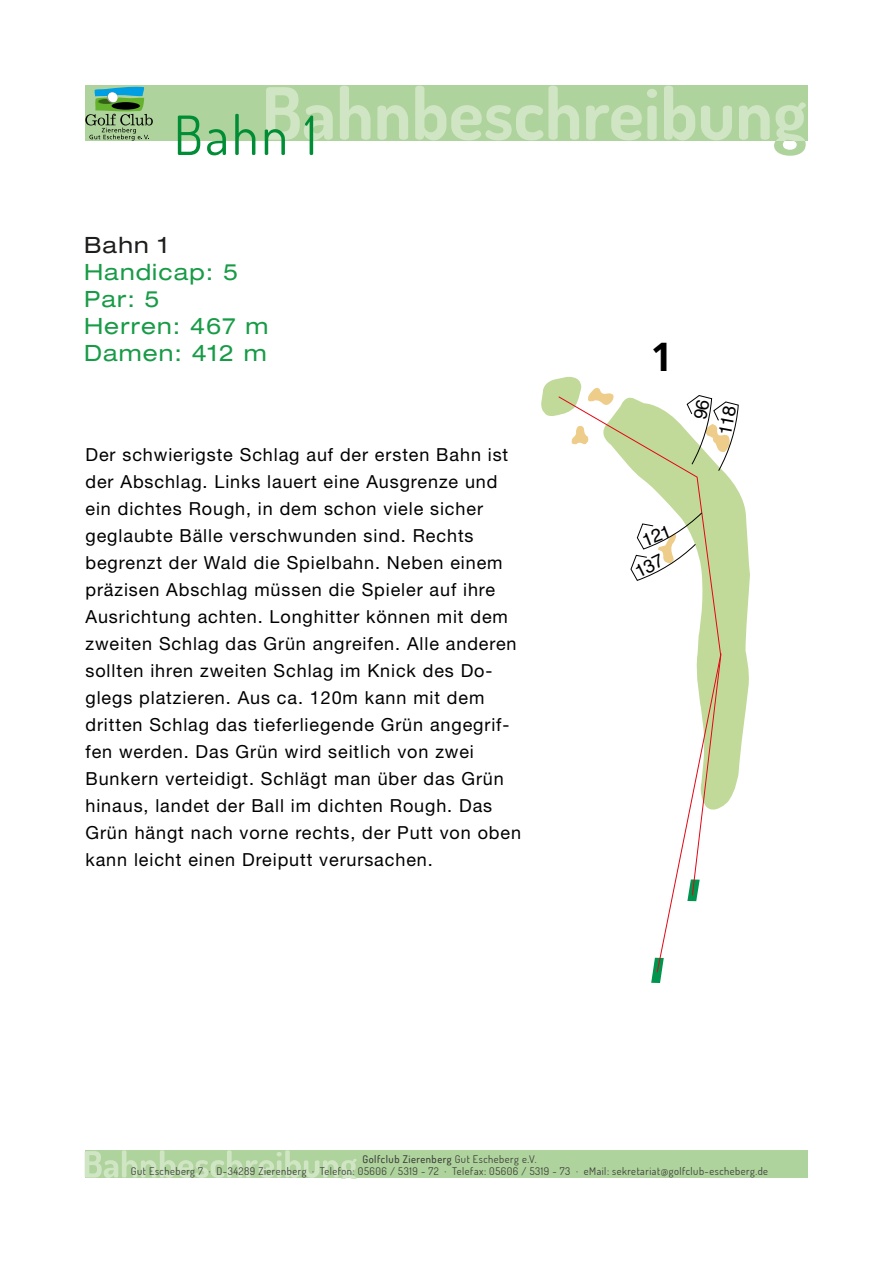
<style>
.page{position:relative;width:893px;height:1263px;background:#fff}
.page>*{position:absolute;margin:0;border:0;box-sizing:border-box;transform-origin:0 0}
.t1{font:54px "Dosis";color:#008d36}
.t2{font:700 40.5px "Frutiger";color:#000}
.t3{font:expanded 22.5px/27px "Helvetica Neue";letter-spacing:.05em;color:#189b47}
.t4{font:expanded 22.5px "Helvetica Neue";color:#1d1d1b}
.t5{font:18px/27px "Helvetica Neue East A";letter-spacing:.05em;color:#000}
.t6{font:10.5px/12.6px "Dosis";letter-spacing:.05em;color:#3c3c3b;text-align:center}
.s1{font-weight:500}
</style>
<div class="page">
<div style="left:85px;top:85px;width:723px;height:56px;background:#afd39c"></div>
<svg style="left:266px;top:87px;width:67px;height:53px"></svg>
<svg style="left:340px;top:86px;width:31px;height:54px"></svg>
<svg style="left:377px;top:105px;width:31px;height:35px"></svg>
<svg style="left:415px;top:86px;width:164px;height:54px"></svg>
<svg style="left:586px;top:89px;width:71px;height:51px"></svg>
<svg style="left:664px;top:86px;width:31px;height:54px"></svg>
<svg style="left:701px;top:106px;width:31px;height:34px"></svg>
<svg style="left:739px;top:102px;width:67px;height:54px"></svg>
<svg style="left:85px;top:86px;width:68px;height:55px"></svg>
<div style="left:85px;top:1150px;width:723px;height:28px;background:#afd39c"></div>
<svg style="left:85px;top:1150px;width:272px;height:28px"></svg>
<svg style="left:721px;top:471px;width:29px;height:336px;fill:#c2da99"></svg>
<svg style="left:541px;top:376px;width:73px;height:40px"></svg>
<svg style="left:558px;top:396px;width:163px;height:256px"></svg>
<svg style="left:651px;top:652px;width:71px;height:331px"></svg>
<svg style="left:687px;top:395px;width:52px;height:76px"></svg>
<svg style="left:630px;top:512px;width:72px;height:69px"></svg>
<h1 class="t1" style="left:174px;top:100px;width:145px">Bahn 1</h1>
<p class="t4" style="left:84px;top:232px;width:86px">Bahn 1</p>
<p class="t3" style="left:84px;top:258px;width:186px">Handicap: 5<br>Par: 5<br>Herren: 467 m<br>Damen: 412 m</p>
<p class="t5" style="left:86px;top:442px;width:437px">Der schwierigste Schlag auf der ersten Bahn ist der Abschlag. Links lauert eine Ausgrenze und ein dichtes Rough, in dem schon viele sicher geglaubte Bälle verschwunden sind. Rechts begrenzt der Wald die Spielbahn. Neben einem präzisen Abschlag müssen die Spieler auf ihre Ausrichtung achten. Longhitter können mit dem zweiten Schlag das Grün angreifen. Alle anderen sollten ihren zweiten Schlag im Knick des Do&shy;glegs platzieren. Aus ca. 120m kann mit dem dritten Schlag das tieferliegende Grün angegrif&shy;fen werden. Das Grün wird seitlich von zwei Bunkern verteidigt. Schlägt man über das Grün hinaus, landet der Ball im dichten Rough. Das Grün hängt nach vorne rechts, der Putt von oben kann leicht einen Dreiputt verursachen.</p>
<h2 class="t2" style="left:650px;top:333px;width:24px">1</h2>
<p class="t6" style="left:131px;top:1152px;width:639px"><span class="s1">Golfclub Zierenberg</span> Gut Escheberg e.V.<br>Gut Escheberg 7 · D-34289 Zierenberg · Telefon: 05606 / 5319 - 72 · Telefax: 05606 / 5319 - 73 · eMail: sekretariat@golfclub-escheberg.de</p>
</div>
